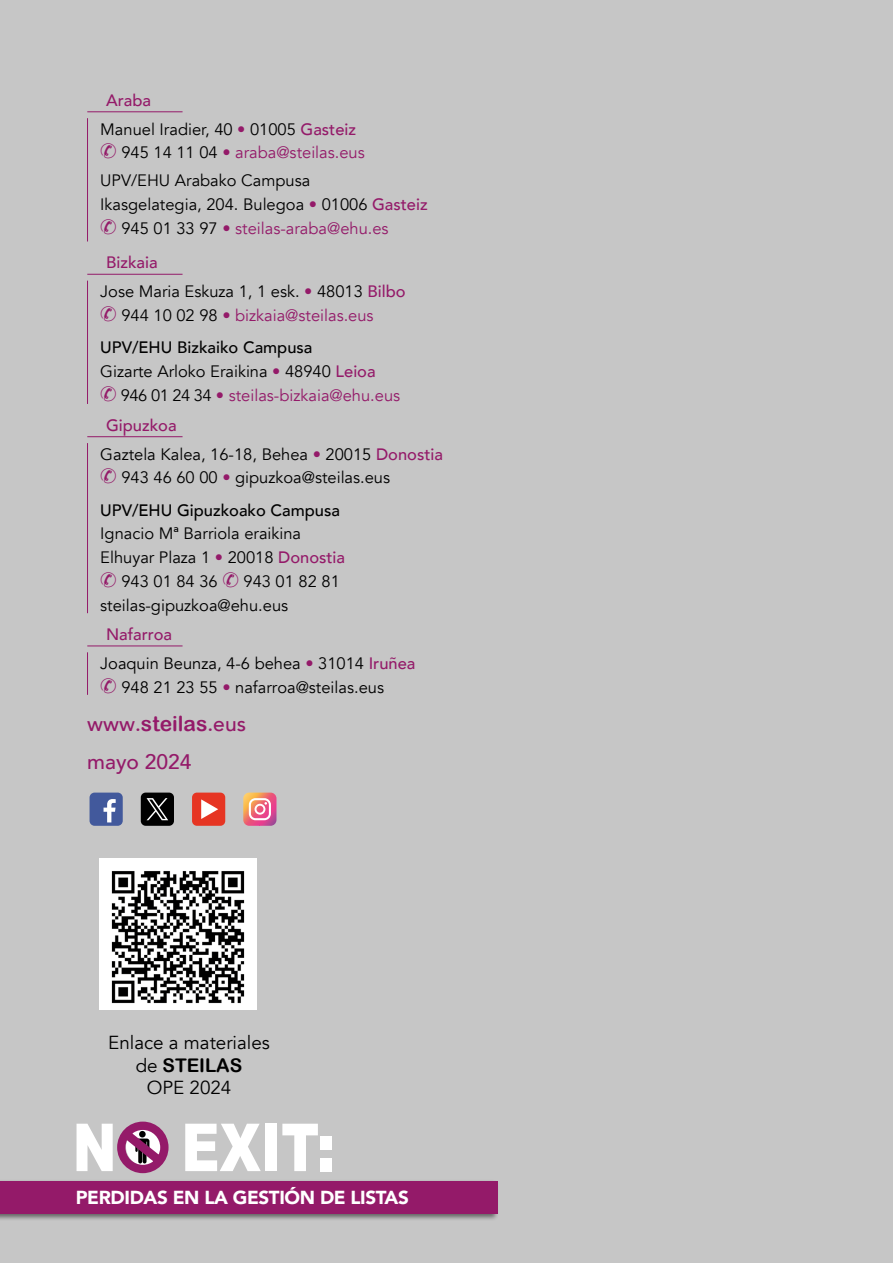
<style>
.page{position:relative;width:893px;height:1263px;background:#c6c6c6}
.page>*{position:absolute;margin:0;border:0;box-sizing:border-box;transform-origin:0 0}
.t1{font:500 21px/38px "Avenir";color:#941a69}
.t2{font:900 18.75px "Avenir";letter-spacing:-.02em;color:#fff}
.t3{font:18.75px "Avenir";color:#000}
.t4{font:18.75px "Arial Rounded MT Bold";color:#000}
.t5{font:16.5px/23.7px "Avenir";color:#000}
.t6{font:500 16.5px/32.2px "Avenir";color:#000}
.s1{font-weight:500;color:#941a69}
.s2{color:#941a69}
.s3{font-weight:400}
.s4{font-weight:400;color:#941a69}
.s5{font-weight:500}
.s6{font-family:"Arial Rounded MT Bold";font-weight:400}
.s7{font-family:"Avenir"}
</style>
<div class="page">
<div style="left:0;top:1179px;width:499px;height:42px;background:#000;opacity:.5"></div>
<div style="left:0;top:1181px;width:497px;height:33px;background:#941a69"></div>
<svg style="left:185px;top:1124px;width:76px;height:47px"></svg>
<div style="left:265px;top:1124px;width:12px;height:47px;background:#fff"></div>
<svg style="left:282px;top:1124px;width:36px;height:47px"></svg>
<div style="left:321px;top:1137px;width:11px;height:13px;background:#fff"></div>
<div style="left:321px;top:1158px;width:11px;height:13px;background:#fff"></div>
<svg style="left:77px;top:1121px;width:92px;height:53px"></svg>
<img style="left:100px;top:858px;width:157px;height:151px">
<hr style="left:87px;top:111px;width:96px;height:1px;background:#941a69">
<hr style="left:87px;top:118px;width:1px;height:123px;background:#941a69">
<hr style="left:87px;top:274px;width:96px;height:1px;background:#941a69">
<hr style="left:87px;top:281px;width:1px;height:123px;background:#941a69">
<hr style="left:87px;top:436px;width:96px;height:1px;background:#941a69">
<hr style="left:87px;top:443px;width:1px;height:170px;background:#941a69">
<hr style="left:87px;top:645px;width:96px;height:1px;background:#941a69">
<hr style="left:87px;top:652px;width:1px;height:43px;background:#941a69">
<div style="left:90px;top:792px;width:33px;height:34px;background:#42599c;border-radius:5px"></div>
<svg style="left:104px;top:799px;width:12px;height:23px"></svg>
<div style="left:192px;top:792px;width:33px;height:34px;background:#e63523;border-radius:5px"></div>
<svg style="left:201px;top:799px;width:17px;height:20px"></svg>
<div style="left:141px;top:793px;width:33px;height:33px;background:#000;border-radius:5px"></div>
<svg style="left:147px;top:798px;width:21px;height:22px"></svg>
<svg style="left:243px;top:792px;width:33px;height:34px"></svg>
<p class="t5" style="left:100px;top:86px;width:257px;line-height:28.8px;text-indent:6px"><span class="s1">Araba<br></span>Manuel Iradier, 40 <span class="s2">•</span> 01005 <span class="s1">Gasteiz</span></p>
<p class="t5" style="left:100px;top:139px;width:266px;line-height:28px"><span class="s2">✆</span> 945 14 11 04 <span class="s2">• araba@steilas.eus<br></span>UPV/EHU Arabako Campusa</p>
<p class="t5" style="left:100px;top:193px;width:329px">Ikasgelategia, 204. Bulegoa <span class="s2">•</span> 01006 <span class="s1">Gasteiz </span><span class="s2">✆</span> 945 01 33 97 <span class="s2">• steilas-araba@ehu.es</span></p>
<p class="t5" style="left:100px;top:248px;width:307px;line-height:28.8px;text-indent:6px"><span class="s1">Bizkaia<br></span>Jose Maria Eskuza 1, 1 esk. <span class="s2">•</span> 48013 <span class="s1">Bilbo</span></p>
<p class="t6" style="left:100px;top:298px;width:275px"><span class="s2">✆</span> <span class="s3">944 10 02 98</span> <span class="s4">• bizkaia@steilas.eus<br></span>UPV/EHU Bizkaiko Campusa</p>
<p class="t5" style="left:100px;top:360px;width:301px">Gizarte Arloko Eraikina <span class="s2">•</span> 48940 <span class="s1">Leioa<br></span><span class="s2">✆</span> 946 01 24 34 <span class="s2">• steilas-bizkaia@ehu.eus</span></p>
<p class="t5" style="left:100px;top:411px;width:344px;line-height:28.8px;text-indent:6px"><span class="s1">Gipuzkoa<br></span>Gaztela Kalea, 16-18, Behea <span class="s2">•</span> 20015 <span class="s1">Donostia</span></p>
<p class="t5" style="left:100px;top:462px;width:291px;line-height:32.2px"><span class="s2">✆</span> 943 46 60 00 <span class="s2">•</span> gipuzkoa@steilas.eus<br><span class="s5">UPV/EHU Gipuzkoako Campusa</span></p>
<p class="t5" style="left:100px;top:522px;width:246px">Ignacio Mª Barriola eraikina<br>Elhuyar Plaza 1 <span class="s2">•</span> 20018 <span class="s1">Donostia </span><span class="s2">✆</span> 943 01 84 36 <span class="s2">✆</span> 943 01 82 81 steilas-gipuzkoa@ehu.eus</p>
<p class="t5" style="left:100px;top:620px;width:317px;line-height:28.8px;text-indent:6px"><span class="s1">Nafarroa<br></span>Joaquin Beunza, 4-6 behea <span class="s2">•</span> 31014 <span class="s1">Iruñea</span></p>
<p class="t5" style="left:100px;top:675px;width:285px"><span class="s2">✆</span> 948 21 23 55 <span class="s2">•</span> nafarroa@steilas.eus</p>
<p class="t1" style="left:87px;top:704px;width:160px">www.<span class="s6">steilas</span>.eus mayo 2024</p>
<p class="t3" style="left:108px;top:1031px;width:163px">Enlace a materiales</p>
<p class="t4" style="left:136px;top:1054px;width:108px"><span class="s7">de</span> STEILAS</p>
<p class="t3" style="left:147px;top:1076px;width:86px">OPE 2024</p>
<p class="t2" style="left:76px;top:1182px;width:335px">PERDIDAS EN LA GESTIÓN DE LISTAS</p>
</div>
